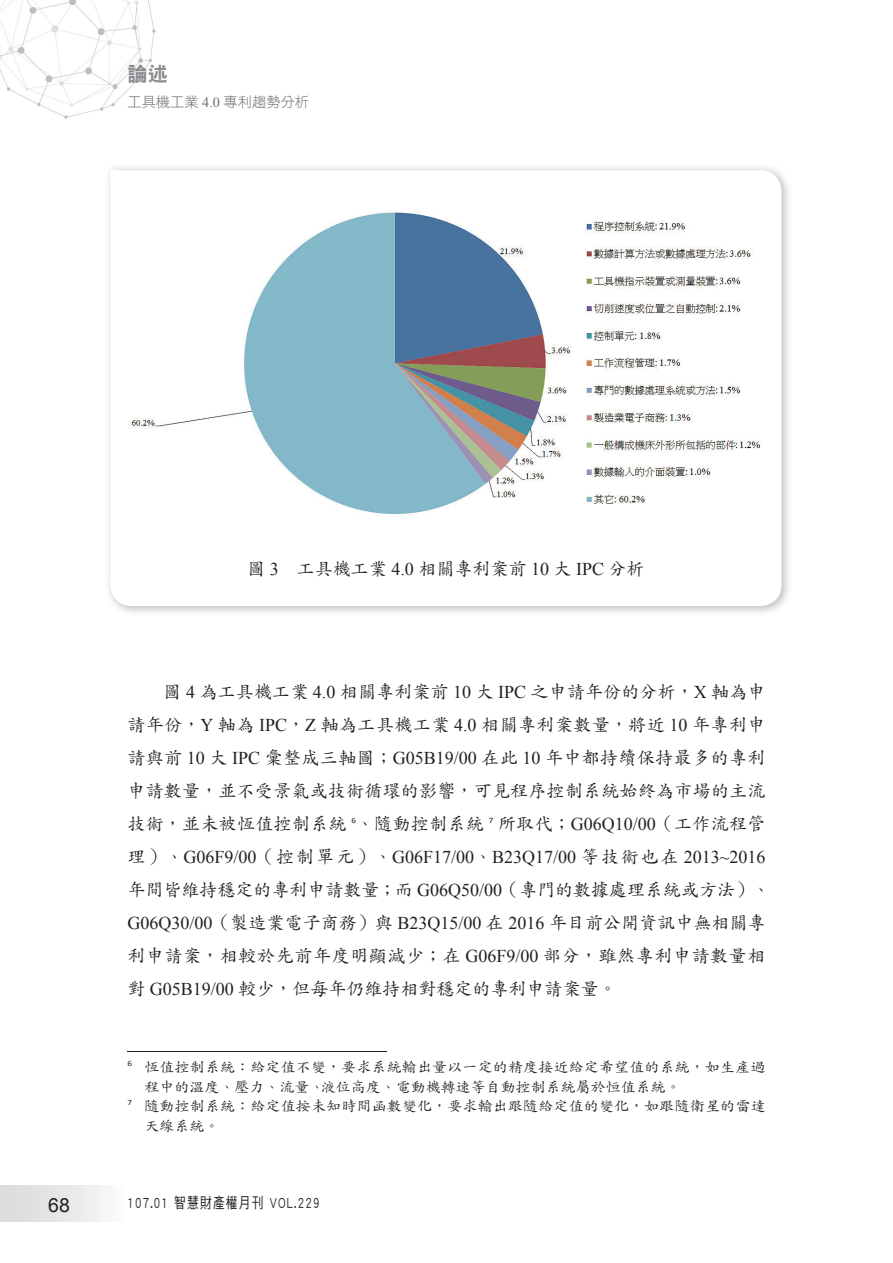
<style>
.page{position:relative;width:893px;height:1263px;background:#fff}
.page>*{position:absolute;margin:0;border:0;box-sizing:border-box;transform-origin:0 0}
.t1{font:20.25px "DF Hei Std W9 E Ten B5 H";color:#8a8c8f}
.t2{font:19.5px "Arial";color:#231f20}
.t3{font:18px/33px "DF Kai Shu Std W5 E Ten B5 H";color:#231f20;text-align:justify}
.t4{font:18px "Times New Roman";color:#231f20}
.t5{font:15px "DF Hei Std W5 E Ten B5 H";letter-spacing:.1em;color:#231f20;scale:.78 1}
.t6{font:14.25px "DF Kai Shu Std W5 E Ten B5 H";letter-spacing:.01em;color:#231f20;scale:1.05 1}
.t7{font:14.25px "DF Hei Std W3 E Ten B5 H";color:#6c6d70}
.s1{font-family:"Times New Roman"}
.s2{font-family:"DF Kai Shu Std W5 E Ten B5 H"}
</style>
<div class="page">
<img style="left:0;top:0;width:156px;height:119px">
<div style="left:0;top:1186px;width:127px;height:35px;background:linear-gradient(to right,#d7d9db,#fafafa)"></div>
<img style="left:108px;top:167px;width:681px;height:446px">
<svg style="left:110px;top:170px;width:671px;height:436px"></svg>
<img style="left:127px;top:199px;width:451px;height:332px">
<hr style="left:127px;top:1051px;width:260px;height:1px;background:#231f20">
<img style="left:577px;top:212px;width:188px;height:312px">
<p class="t1" style="left:127px;top:66px;width:42px">論述</p>
<p class="t7" style="left:127px;top:97px;width:183px">工具機工業 <span class="s1">4.0</span> 專利趨勢分析</p>
<p class="t3" style="left:247px;top:554px;width:399px">圖 <span class="s1">3</span>　工具機工業 <span class="s1">4.0</span> 相關專利案前 <span class="s1">10</span> 大 <span class="s1">IPC</span> 分析</p>
<p class="t3" style="left:127px;top:677px;width:639px;text-indent:36px">圖 <span class="s1">4</span> 為工具機工業 <span class="s1">4.0</span> 相關專利案前 <span class="s1">10</span> 大 <span class="s1">IPC</span> 之申請年份的分析，<span class="s1">X</span> 軸為申請年份，<span class="s1">Y</span> 軸為 <span class="s1">IPC</span>，<span class="s1">Z</span> 軸為工具機工業 <span class="s1">4.0</span> 相關專利案數量，將近 <span class="s1">10</span> 年專利申請與前 <span class="s1">10</span> 大 <span class="s1">IPC</span> 彙整成三軸圖；<span class="s1">G05B19/00</span> 在此 <span class="s1">10</span> 年中都持續保持最多的專利申請數量，並不受景氣或技術循環的影響，可見程序控制系統始終為市場的主流技術，並未被恆值控制系統 <sup>6</sup>、隨動控制系統 <sup>7</sup> 所取代；<span class="s1">G06Q10/00</span>（工作流程管</p>
<p class="t4" style="left:127px;top:847px;width:639px"><span class="s2">理）、</span>G06F9/00<span class="s2">（控制單元）、</span>G06F17/00<span class="s2">、</span>B23Q17/00 <span class="s2">等技術也在</span> 2013~2016</p>
<p class="t3" style="left:127px;top:875px;width:644px;text-align:left">年間皆維持穩定的專利申請數量；而 <span class="s1">G06Q50/00</span>（專門的數據處理系統或方法）、<span class="s1">G06Q30/00</span>（製造業電子商務）與 <span class="s1">B23Q15/00</span> 在 <span class="s1">2016</span> 年目前公開資訊中無相關專利申請案，相較於先前年度明顯減少；在 <span class="s1">G06F9/00</span> 部分，雖然專利申請數量相對 <span class="s1">G05B19/00</span> 較少，但每年仍維持相對穩定的專利申請案量。</p>
<p class="t6" style="left:127px;top:1061px;width:609px"><sup>6</sup> 恆值控制系統：給定值不變，要求系統輸出量以一定的精度接近給定希望值的系統，如生產過</p>
<p class="t6" style="left:144px;top:1081px;width:512px">程中的溫度、壓力、流量、液位高度、電動機轉速等自動控制系統屬於恒值系統。</p>
<p class="t6" style="left:127px;top:1100px;width:609px"><sup>7</sup> 隨動控制系統：給定值按未知時間函數變化，要求輸出跟隨給定值的變化，如跟隨衛星的雷達</p>
<p class="t6" style="left:144px;top:1120px;width:73px">天線系統。</p>
<p class="t2" style="left:48px;top:1194px;width:23px">68</p>
<p class="t5" style="left:127px;top:1197px;width:248px">107.01 智慧財產權月刊 VOL.229</p>
</div>
